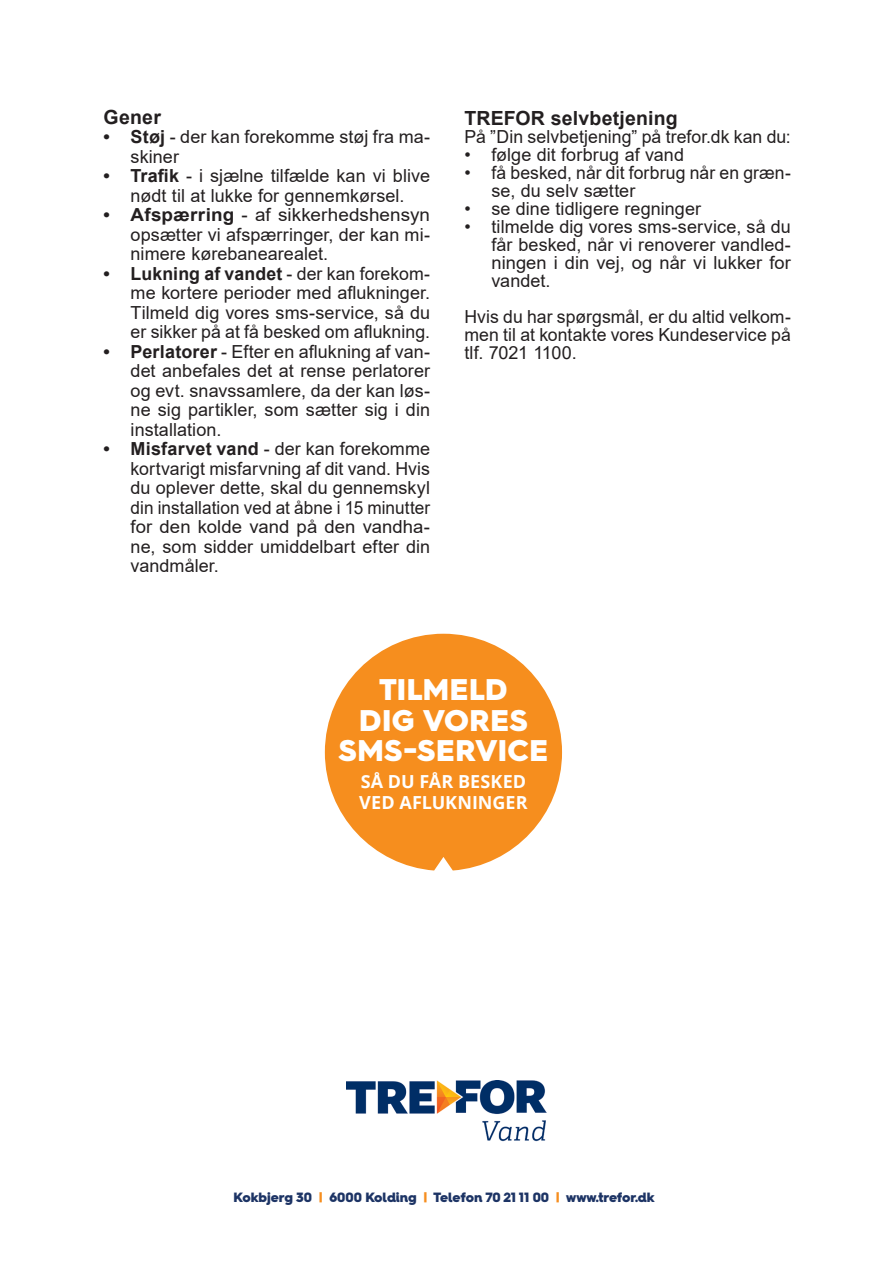
<style>
.page{position:relative;width:893px;height:1263px;background:#fff}
.page>*{position:absolute;margin:0;border:0;box-sizing:border-box;transform-origin:0 0}
.t1{font:900 30px/30px "Hurme Geometric Sans 4";letter-spacing:.015em;color:#fff;text-align:center}
.t2{font:700 19.5px "Arial";letter-spacing:.01em;color:#231f20}
.t3{font:18px/19.5px "Arial";letter-spacing:.005em;color:#231f20;text-align:justify}
.t4{font:18px/19.5px "Arial";letter-spacing:.005em;color:#231f20;text-align:justify;scale:1.05 1}
.t5{font:700 18px/21.6px "Open Sans";letter-spacing:.005em;color:#fff}
.t6{font:900 13.5px "Hurme Geometric Sans 4";color:#1d3465}
.s1{font-weight:700}
.s2{color:#f68e1e}
</style>
<div class="page">
<img style="left:346px;top:1080px;width:201px;height:62px">
<div style="left:325px;top:634px;width:237px;height:236px;background:#f68e1e;border-radius:116px"></div>
<p class="t2" style="left:104px;top:103px;width:59px">Gener</p>
<p class="t3" style="left:131px;top:127px;width:301px;text-indent:-27px"><span class="s1">• Støj</span> - der kan forekomme støj fra ma&shy;skiner</p>
<p class="t3" style="left:104px;top:166px;width:328px;text-align:center"><span class="s1">• Trafik</span> - i sjælne tilfælde kan vi blive nødt til at lukke for gennemkørsel.</p>
<p class="t4" style="left:131px;top:205px;width:287px;text-indent:-27px"><span class="s1">• Afspærring</span> - af sikkerhedshensyn opsætter vi afspærringer, der kan mi&shy;nimere kørebanearealet.</p>
<p class="t3" style="left:131px;top:264px;width:301px;text-indent:-27px"><span class="s1">• Lukning af vandet</span> - der kan forekom&shy;me kortere perioder med aflukninger.<br>Tilmeld dig vores sms-service, så du er sikker på at få besked om aflukning.</p>
<p class="t3" style="left:131px;top:342px;width:301px;text-indent:-27px"><span class="s1">• Perlatorer</span> - Efter en aflukning af van&shy;det anbefales det at rense perlatorer og evt. snavssamlere, da der kan løs&shy;ne sig partikler, som sætter sig i din installation.</p>
<p class="t3" style="left:131px;top:439px;width:301px;text-indent:-27px"><span class="s1">• Misfarvet vand</span> - der kan forekomme kortvarigt misfarvning af dit vand. Hvis du oplever dette, skal du gennemskyl din installation ved at åbne i 15 minutter for den kolde vand på den vandha&shy;ne, som sidder umiddelbart efter din vandmåler.</p>
<p class="t2" style="left:464px;top:104px;width:215px">TREFOR selvbetjening</p>
<p class="t3" style="left:464px;top:127px;width:328px">På ”Din selvbetjening” på trefor.dk kan du:</p>
<p class="t3" style="left:464px;top:145px;width:221px">• følge dit forbrug af vand</p>
<p class="t3" style="left:491px;top:163px;width:301px;line-height:18px;text-indent:-27px">• få besked, når dit forbrug når en græn&shy;se, du selv sætter</p>
<p class="t3" style="left:464px;top:199px;width:238px">• se dine tidligere regninger</p>
<p class="t3" style="left:491px;top:217px;width:301px;line-height:18px;text-indent:-27px">• tilmelde dig vores sms-service, så du får besked, når vi renoverer vandled&shy;ningen i din vej, og når vi lukker for vandet.</p>
<p class="t3" style="left:464px;top:307px;width:328px;line-height:18px">Hvis du har spørgsmål, er du altid velkom&shy;men til at kontakte vores Kundeservice på tlf. 7021 1100.</p>
<h1 class="t1" style="left:339px;top:675px;width:210px">TILMELD<br>DIG VORES<br>SMS-SERVICE</h1>
<p class="t5" style="left:359px;top:770px;width:170px">SÅ DU FÅR BESKED<br>VED AFLUKNINGER</p>
<p class="t6" style="left:233px;top:1188px;width:423px">Kokbjerg 30 <span class="s2">|</span> 6000 Kolding <span class="s2">|</span> Telefon 70 21 11 00 <span class="s2">|</span> www.trefor.dk</p>
</div>
